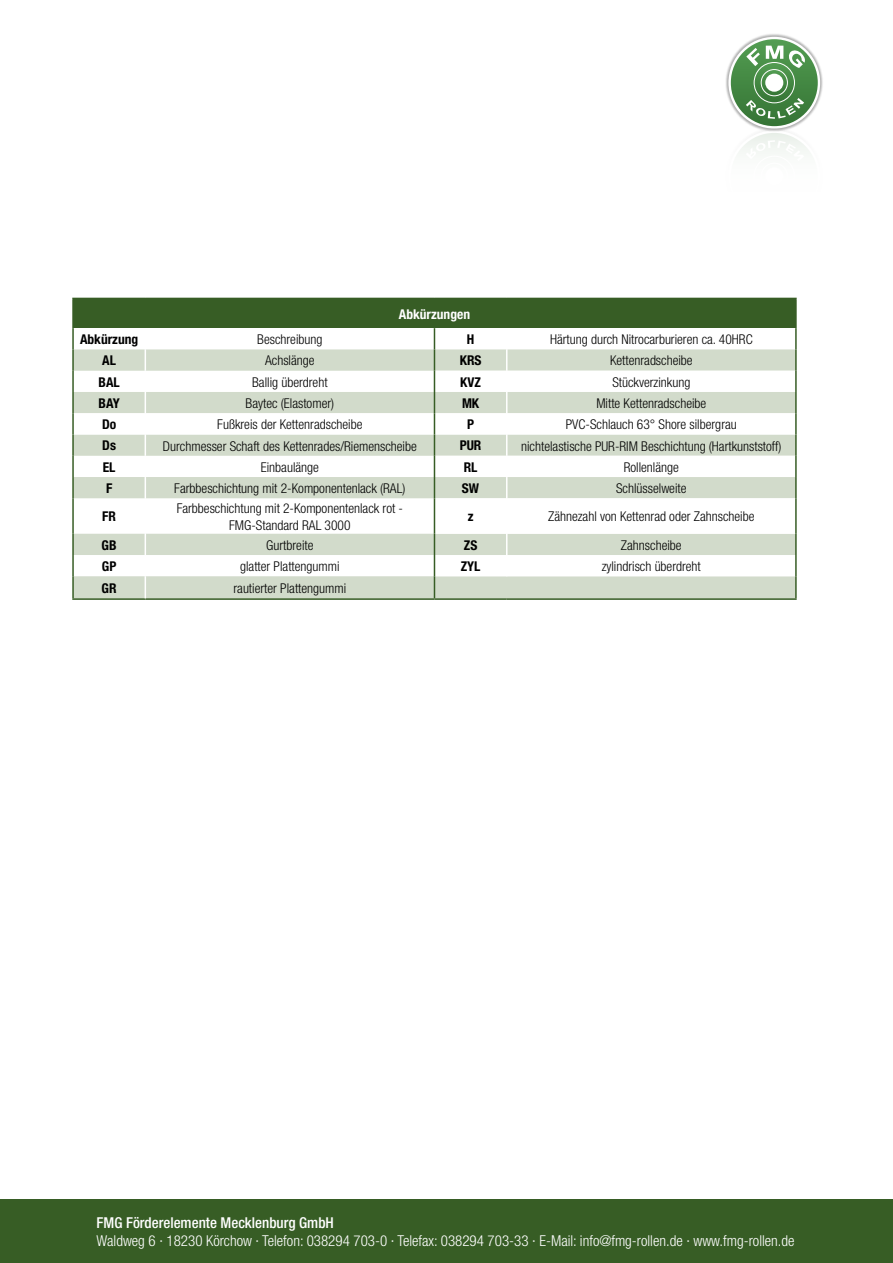
<style>
.page{position:relative;width:893px;height:1263px;background:#fff}
.page>*{position:absolute;margin:0;border:0;box-sizing:border-box;transform-origin:0 0}
.t1{font:300 condensed 15px "Helvetica Neue";color:#fff}
.t2{font:500 condensed 15px "Helvetica Neue";color:#fff}
.t3{font:300 condensed 13.5px/16.2px "Helvetica Neue";color:#000;text-align:center}
.t4{font:700 condensed 13.5px "Helvetica Neue";color:#000}
.t5{font:700 condensed 13.5px "Helvetica Neue";color:#fff}
</style>
<div class="page">
<div style="left:725px;top:34px;width:98px;height:98px;background:#000;opacity:.3"></div>
<svg style="left:728px;top:37px;width:92px;height:92px"></svg>
<svg style="left:731px;top:39px;width:87px;height:87px;background:#498c49"></svg>
<svg style="left:754px;top:63px;width:40px;height:40px"></svg>
<div style="left:754px;top:62px;width:41px;height:41px;border:1px solid #fff;border-radius:50%"></div>
<svg style="left:761px;top:70px;width:26px;height:26px"></svg>
<div style="left:761px;top:69px;width:27px;height:27px;border:1px solid #fff;border-radius:50%"></div>
<svg style="left:746px;top:48px;width:14px;height:18px"></svg>
<svg style="left:746px;top:98px;width:58px;height:21px"></svg>
<svg style="left:766px;top:46px;width:39px;height:22px"></svg>
<div style="left:765px;top:74px;width:18px;height:18px;background:#fff;border-radius:50%"></div>
<div style="left:724px;top:126px;width:101px;height:72px;background:#fff"></div>
<div style="left:0;top:1199px;width:893px;height:64px;background:#375d25"></div>
<div style="left:73px;top:298px;width:723px;height:30px;background:#375d25"></div>
<div style="left:74px;top:349px;width:721px;height:249px;background:#d2dbcb"></div>
<svg style="left:74px;top:371px;width:721px;height:205px"></svg>
<hr style="left:72px;top:598px;width:73px;height:2px;background:#375d25">
<hr style="left:145px;top:598px;width:289px;height:2px;background:#375d25">
<hr style="left:434px;top:598px;width:73px;height:2px;background:#375d25">
<hr style="left:507px;top:598px;width:290px;height:2px;background:#375d25">
<hr style="left:72px;top:298px;width:73px;height:1px;background:#375d25">
<hr style="left:72px;top:299px;width:2px;height:29px;background:#375d25">
<hr style="left:507px;top:298px;width:290px;height:1px;background:#375d25">
<hr style="left:795px;top:299px;width:2px;height:29px;background:#375d25">
<hr style="left:72px;top:328px;width:2px;height:21px;background:#375d25">
<hr style="left:795px;top:328px;width:2px;height:21px;background:#375d25">
<hr style="left:72px;top:349px;width:2px;height:22px;background:#375d25">
<hr style="left:72px;top:371px;width:2px;height:21px;background:#375d25">
<hr style="left:72px;top:392px;width:2px;height:21px;background:#375d25">
<hr style="left:72px;top:413px;width:2px;height:21px;background:#375d25">
<hr style="left:72px;top:434px;width:2px;height:22px;background:#375d25">
<hr style="left:72px;top:456px;width:2px;height:21px;background:#375d25">
<hr style="left:72px;top:477px;width:2px;height:21px;background:#375d25">
<hr style="left:72px;top:498px;width:2px;height:36px;background:#375d25">
<hr style="left:72px;top:534px;width:2px;height:21px;background:#375d25">
<hr style="left:72px;top:555px;width:2px;height:21px;background:#375d25">
<hr style="left:72px;top:576px;width:2px;height:22px;background:#375d25">
<hr style="left:795px;top:576px;width:2px;height:22px;background:#375d25">
<svg style="left:506px;top:349px;width:1px;height:149px"></svg>
<hr style="left:145px;top:498px;width:1px;height:36px;background:#fff">
<hr style="left:506px;top:498px;width:1px;height:36px;background:#fff">
<svg style="left:506px;top:534px;width:1px;height:42px"></svg>
<svg style="left:145px;top:534px;width:1px;height:64px"></svg>
<hr style="left:795px;top:349px;width:2px;height:22px;background:#375d25">
<hr style="left:795px;top:371px;width:2px;height:21px;background:#375d25">
<hr style="left:795px;top:392px;width:2px;height:21px;background:#375d25">
<hr style="left:795px;top:413px;width:2px;height:21px;background:#375d25">
<hr style="left:795px;top:434px;width:2px;height:22px;background:#375d25">
<hr style="left:795px;top:456px;width:2px;height:21px;background:#375d25">
<hr style="left:795px;top:477px;width:2px;height:21px;background:#375d25">
<hr style="left:795px;top:498px;width:2px;height:36px;background:#375d25">
<hr style="left:795px;top:534px;width:2px;height:21px;background:#375d25">
<hr style="left:795px;top:555px;width:2px;height:21px;background:#375d25">
<svg style="left:73px;top:328px;width:362px;height:170px"></svg>
<hr style="left:434px;top:498px;width:1px;height:36px;background:#375d25">
<svg style="left:434px;top:534px;width:1px;height:64px"></svg>
<p class="t5" style="left:399px;top:306px;width:73px">Abkürzungen</p>
<p class="t4" style="left:80px;top:331px;width:60px">Abkürzung</p>
<p class="t3" style="left:257px;top:331px;width:67px">Beschreibung</p>
<p class="t4" style="left:467px;top:331px;width:9px">H</p>
<p class="t3" style="left:550px;top:331px;width:204px">Härtung durch Nitrocarburieren ca. 40HRC</p>
<p class="t4" style="left:102px;top:352px;width:15px">AL</p>
<p class="t3" style="left:265px;top:352px;width:51px">Achslänge</p>
<p class="t4" style="left:460px;top:352px;width:23px">KRS</p>
<p class="t3" style="left:610px;top:352px;width:84px">Kettenradscheibe</p>
<p class="t4" style="left:99px;top:374px;width:23px">BAL</p>
<p class="t3" style="left:252px;top:374px;width:77px">Ballig überdreht</p>
<p class="t4" style="left:460px;top:374px;width:22px">KVZ</p>
<p class="t3" style="left:612px;top:374px;width:79px">Stückverzinkung</p>
<p class="t4" style="left:99px;top:395px;width:23px">BAY</p>
<p class="t3" style="left:246px;top:395px;width:90px">Baytec (Elastomer)</p>
<p class="t4" style="left:462px;top:395px;width:19px">MK</p>
<p class="t3" style="left:596px;top:395px;width:111px">Mitte Kettenradscheibe</p>
<p class="t4" style="left:102px;top:416px;width:16px">Do</p>
<p class="t3" style="left:217px;top:416px;width:147px">Fußkreis der Kettenradscheibe</p>
<p class="t4" style="left:467px;top:416px;width:9px">P</p>
<p class="t3" style="left:566px;top:416px;width:172px">PVC-Schlauch 63° Shore silbergrau</p>
<p class="t4" style="left:102px;top:437px;width:15px">Ds</p>
<p class="t3" style="left:163px;top:437px;width:255px">Durchmesser Schaft des Kettenrades/Riemenscheibe</p>
<p class="t4" style="left:460px;top:437px;width:23px">PUR</p>
<p class="t3" style="left:521px;top:437px;width:262px">nichtelastische PUR-RIM Beschichtung (Hartkunststoff)</p>
<p class="t4" style="left:103px;top:459px;width:14px">EL</p>
<p class="t3" style="left:261px;top:459px;width:60px">Einbaulänge</p>
<p class="t4" style="left:464px;top:459px;width:15px">RL</p>
<p class="t3" style="left:624px;top:459px;width:57px">Rollenlänge</p>
<p class="t4" style="left:106px;top:480px;width:8px">F</p>
<p class="t3" style="left:174px;top:480px;width:233px">Farbbeschichtung mit 2-Komponentenlack (RAL)</p>
<p class="t4" style="left:462px;top:480px;width:19px">SW</p>
<p class="t3" style="left:616px;top:480px;width:72px">Schlüsselweite</p>
<p class="t4" style="left:102px;top:508px;width:15px">FR</p>
<p class="t3" style="left:177px;top:500px;width:228px">Farbbeschichtung mit 2-Komponentenlack rot -<br>FMG-Standard RAL 3000</p>
<p class="t4" style="left:468px;top:508px;width:7px">z</p>
<p class="t3" style="left:548px;top:508px;width:208px">Zähnezahl von Kettenrad oder Zahnscheibe</p>
<p class="t4" style="left:102px;top:537px;width:17px">GB</p>
<p class="t3" style="left:266px;top:537px;width:49px">Gurtbreite</p>
<p class="t4" style="left:464px;top:537px;width:15px">ZS</p>
<p class="t3" style="left:621px;top:537px;width:62px">Zahnscheibe</p>
<p class="t4" style="left:102px;top:558px;width:16px">GP</p>
<p class="t3" style="left:240px;top:558px;width:101px">glatter Plattengummi</p>
<p class="t4" style="left:461px;top:558px;width:21px">ZYL</p>
<p class="t3" style="left:602px;top:558px;width:101px">zylindrisch überdreht</p>
<p class="t4" style="left:102px;top:580px;width:17px">GR</p>
<p class="t3" style="left:233px;top:580px;width:114px">rautierter Plattengummi</p>
<p class="t2" style="left:97px;top:1214px;width:239px">FMG Förderelemente Mecklenburg GmbH</p>
<p class="t1" style="left:97px;top:1232px;width:699px">Waldweg 6 · 18230 Körchow · Telefon: 038294 703-0 · Telefax: 038294 703-33 · E-Mail: info@fmg-rollen.de · www.fmg-rollen.de</p>
</div>
